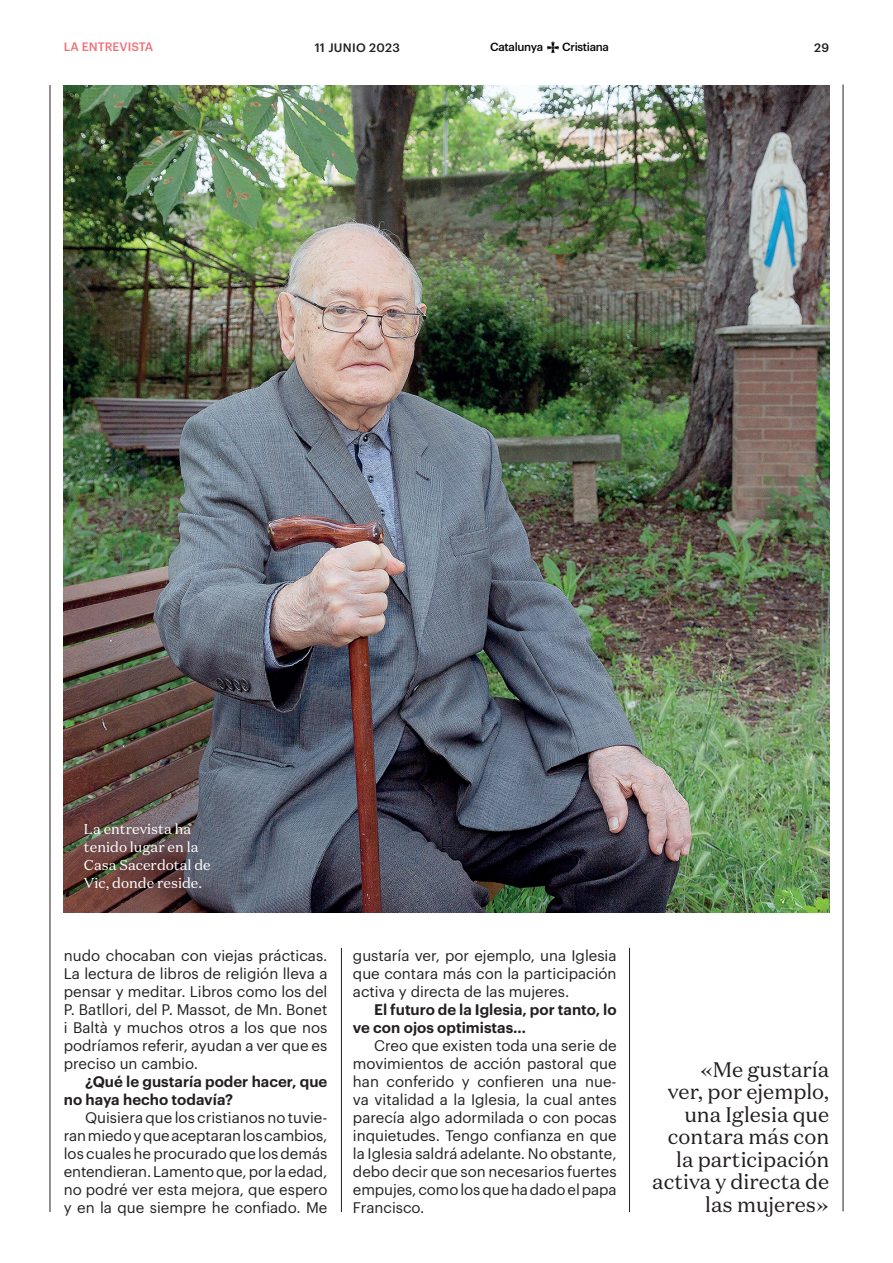
<style>
.page{position:relative;width:893px;height:1263px;background:#fff}
.page>*{position:absolute;margin:0;border:0;box-sizing:border-box;transform-origin:0 0}
.t1{font:21px/22.5px "Domaine Text";color:#231f20;text-align:right}
.t2{font:15px/18px "Graphik";color:#231f20;text-align:justify}
.t3{font:600 15px/18px "Graphik";color:#231f20}
.t4{font:14.25px/18px "Domaine Text";color:#fff}
.t5{font:500 12px "Graphik";letter-spacing:.025em;color:#231f20}
.t6{font:500 12px "Graphik";color:#f27278}
.t7{font:500 11.55px "Graphik";letter-spacing:-.03em;color:#07090c}
</style>
<div class="page">
<svg style="left:547px;top:42px;width:12px;height:11px"></svg>
<hr style="left:843px;top:85px;width:1px;height:1126px;background:#231f20">
<hr style="left:50px;top:85px;width:1px;height:1127px;background:#231f20">
<img style="left:64px;top:85px;width:765px;height:827px">
<hr style="left:341px;top:948px;width:1px;height:264px;background:#231f20">
<hr style="left:629px;top:948px;width:1px;height:264px;background:#231f20">
<p class="t6" style="left:64px;top:38px;width:91px">LA ENTREVISTA</p>
<p class="t5" style="left:315px;top:38px;width:87px">11 JUNIO 2023</p>
<p class="t7" style="left:490px;top:38px;width:54px">Catalunya</p>
<p class="t7" style="left:562px;top:38px;width:48px">Cristiana</p>
<p class="t5" style="left:814px;top:38px;width:16px">29</p>
<p class="t4" style="left:84px;top:820px;width:128px">La entrevista ha tenido lugar en la<br>Casa Sacerdotal de<br>Vic, donde reside.</p>
<p class="t2" style="left:64px;top:945px;width:265px">nudo chocaban con viejas prácticas.<br>La lectura de libros de religión lleva a pensar y meditar. Libros como los del P. Batllori, del P. Massot, de Mn. Bonet i Baltà y muchos otros a los que nos podríamos referir, ayudan a ver que es preciso un cambio.</p>
<p class="t3" style="left:64px;top:1071px;width:265px;text-indent:21px">¿Qué le gustaría poder hacer, que no haya hecho todavía?</p>
<p class="t2" style="left:64px;top:1107px;width:265px;text-indent:21px">Quisiera que los cristianos no tuvie&shy;ran miedo y que aceptaran los cambios, los cuales he procurado que los demás entendieran. Lamento que, por la edad, no podré ver esta mejora, que espero y en la que siempre he confiado. Me</p>
<p class="t2" style="left:353px;top:945px;width:265px">gustaría ver, por ejemplo, una Iglesia que contara más con la participación activa y directa de las mujeres.</p>
<p class="t3" style="left:353px;top:999px;width:265px;text-indent:21px">El futuro de la Iglesia, por tanto, lo ve con ojos optimistas…</p>
<p class="t2" style="left:353px;top:1035px;width:265px;text-indent:21px">Creo que existen toda una serie de movimientos de acción pastoral que han conferido y confieren una nue&shy;va vitalidad a la Iglesia, la cual antes parecía algo adormilada o con pocas inquietudes. Tengo confianza en que la Iglesia saldrá adelante. No obstante, debo decir que son necesarios fuertes empujes, como los que ha dado el papa Francisco.</p>
<h1 class="t1" style="left:652px;top:1058px;width:178px">«Me gustaría<br>ver, por ejemplo, una Iglesia que contara más con la participación activa y directa de las mujeres»</h1>
</div>
